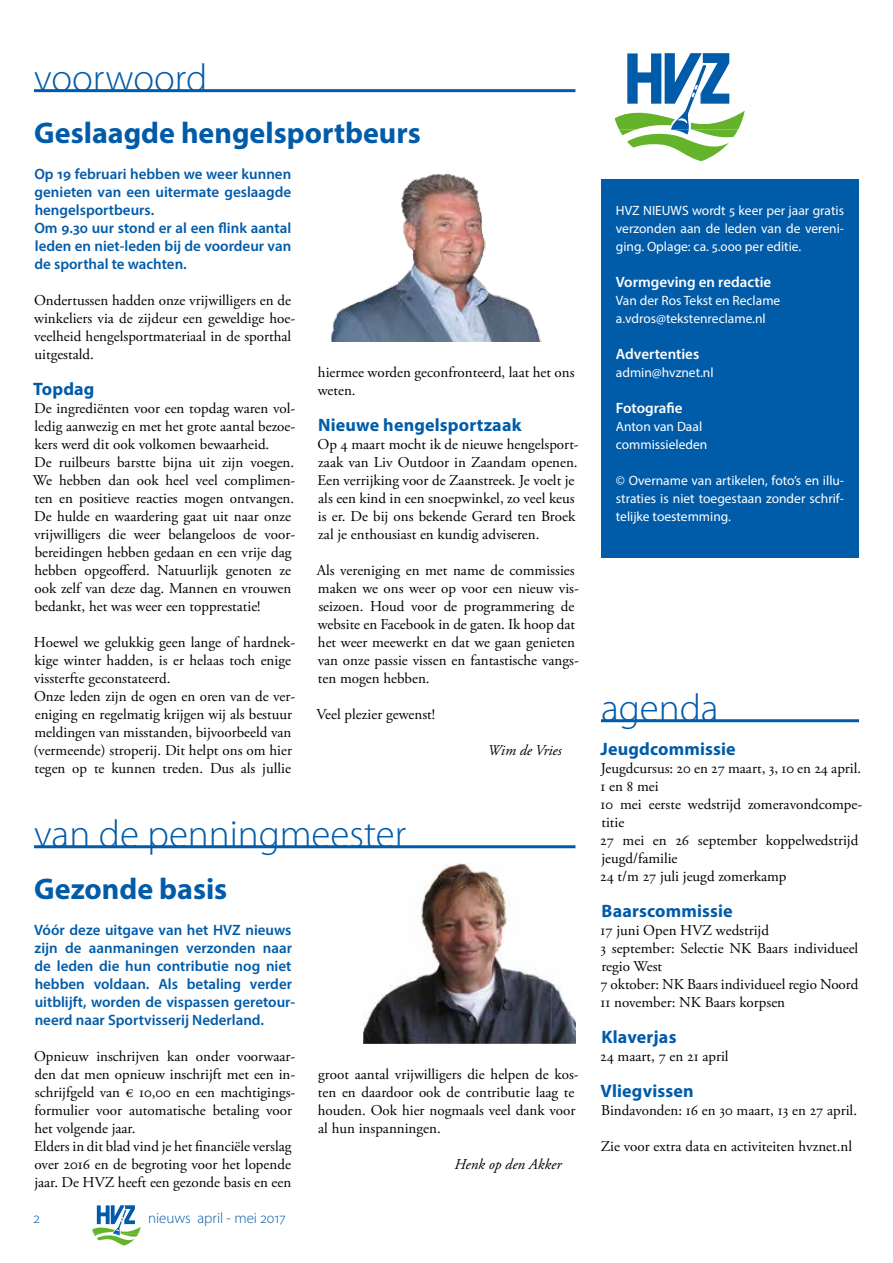
<style>
.page{position:relative;width:893px;height:1263px;background:#fff}
.page>*{position:absolute;margin:0;border:0;box-sizing:border-box;transform-origin:0 0}
.t1{font:300 39px "Myriad Pro";color:#005ba9}
.t2{font:700 30px "Myriad Pro";color:#005ba9}
.t3{font:700 18px "Myriad Pro";letter-spacing:.01em;color:#005ba9}
.t4{font:15px/18px "Adobe Garamond Pro";color:#000}
.t5{font:600 15px/18px "Myriad Pro";color:#005ba9}
.t6{font:600 15px "Myriad Pro";color:#fff}
.t7{font:italic 15px "Adobe Garamond Pro";color:#000}
.t8{font:300 15px "Myriad Pro";color:#005ba9}
.t9{font:13.5px/18px "Myriad Pro";color:#fff;text-align:justify}
</style>
<div class="page">
<img style="left:363px;top:863px;width:212px;height:180px">
<svg style="left:615px;top:53px;width:130px;height:108px"></svg>
<svg style="left:92px;top:1205px;width:49px;height:40px"></svg>
<hr style="left:34px;top:89px;width:541px;height:3px;background:#005ba9">
<div style="left:601px;top:179px;width:258px;height:378px;background:#005ba9"></div>
<hr style="left:34px;top:845px;width:541px;height:3px;background:#005ba9">
<hr style="left:601px;top:719px;width:258px;height:3px;background:#005ba9">
<img style="left:331px;top:173px;width:210px;height:168px">
<h1 class="t1" style="left:34px;top:57px;width:175px">voorwoord</h1>
<h2 class="t2" style="left:34px;top:113px;width:388px">Geslaagde hengelsportbeurs</h2>
<p class="t5" style="left:34px;top:165px;width:258px">Op 19 februari hebben we weer kunnen genieten van een uitermate geslaagde hengelsportbeurs.<br>Om 9.30 uur stond er al een flink aantal leden en niet-leden bij de voordeur van de sporthal te wachten.</p>
<p class="t4" style="left:34px;top:292px;width:263px">Ondertussen hadden onze vrijwilligers en de winkeliers via de zijdeur een geweldige hoe&shy;veelheid hengelsportmateriaal in de sporthal uitgestald.</p>
<p class="t3" style="left:33px;top:377px;width:63px">Topdag</p>
<p class="t4" style="left:33px;top:400px;width:264px">De ingrediënten voor een topdag waren vol&shy;ledig aanwezig en met het grote aantal bezoe&shy;kers werd dit ook volkomen bewaarheid.<br>De ruilbeurs barstte bijna uit zijn voegen.<br>We hebben dan ook heel veel complimen&shy;ten en positieve reacties mogen ontvangen.<br>De hulde en waardering gaat uit naar onze vrijwilligers die weer belangeloos de voor&shy;bereidingen hebben gedaan en een vrije dag hebben opgeofferd. Natuurlijk genoten ze ook zelf van deze dag. Mannen en vrouwen bedankt, het was weer een topprestatie!</p>
<p class="t4" style="left:34px;top:634px;width:263px">Hoewel we gelukkig geen lange of hardnek&shy;kige winter hadden, is er helaas toch enige vissterfte geconstateerd.<br>Onze leden zijn de ogen en oren van de ver&shy;eniging en regelmatig krijgen wij als bestuur meldingen van misstanden, bijvoorbeeld van (vermeende) stroperij. Dit helpt ons om hier tegen op te kunnen treden. Dus als jullie</p>
<p class="t4" style="left:318px;top:364px;width:258px">hiermee worden geconfronteerd, laat het ons weten.</p>
<p class="t3" style="left:318px;top:413px;width:205px">Nieuwe hengelsportzaak</p>
<p class="t4" style="left:317px;top:436px;width:263px">Op 4 maart mocht ik de nieuwe hengelsport&shy;zaak van Liv Outdoor in Zaandam openen.<br>Een verrijking voor de Zaanstreek. Je voelt je als een kind in een snoepwinkel, zo veel keus is er. De bij ons bekende Gerard ten Broek zal je enthousiast en kundig adviseren.</p>
<p class="t4" style="left:317px;top:562px;width:264px">Als vereniging en met name de commissies maken we ons weer op voor een nieuw vis&shy;seizoen. Houd voor de programmering de website en Facebook in de gaten. Ik hoop dat het weer meewerkt en dat we gaan genieten van onze passie vissen en fantastische vangs&shy;ten mogen hebben.</p>
<p class="t4" style="left:317px;top:706px;width:120px">Veel plezier gewenst!</p>
<p class="t7" style="left:488px;top:741px;width:75px">Wim de Vries</p>
<h1 class="t1" style="left:34px;top:813px;width:374px">van de penningmeester</h1>
<h2 class="t2" style="left:34px;top:869px;width:195px">Gezonde basis</h2>
<p class="t5" style="left:34px;top:921px;width:263px">Vóór deze uitgave van het HVZ nieuws zijn de aanmaningen verzonden naar de leden die hun contributie nog niet hebben voldaan. Als betaling verder uitblijft, worden de vispassen geretour&shy;neerd naar Sportvisserij Nederland.</p>
<p class="t4" style="left:34px;top:1048px;width:263px">Opnieuw inschrijven kan onder voorwaar&shy;den dat men opnieuw inschrijft met een in&shy;schrijfgeld van € 10,00 en een machtigings&shy;formulier voor automatische betaling voor het volgende jaar.<br>Elders in dit blad vind je het financiële verslag over 2016 en de begroting voor het lopende jaar. De HVZ heeft een gezonde basis en een</p>
<p class="t8" style="left:34px;top:1210px;width:8px">2</p>
<p class="t8" style="left:148px;top:1210px;width:139px">nieuws april - mei 2017</p>
<p class="t4" style="left:318px;top:1066px;width:262px">groot aantal vrijwilligers die helpen de kos&shy;ten en daardoor ook de contributie laag te houden. Ook hier nogmaals veel dank voor al hun inspanningen.</p>
<p class="t7" style="left:454px;top:1155px;width:109px">Henk op den Akker</p>
<p class="t9" style="left:616px;top:201px;width:230px">HVZ NIEUWS wordt 5 keer per jaar gratis verzonden aan de leden van de vereni&shy;ging. Oplage: ca. 5.000 per editie.</p>
<p class="t6" style="left:616px;top:273px;width:157px">Vormgeving en redactie</p>
<p class="t9" style="left:616px;top:291px;width:166px">Van der Ros Tekst en Reclame a.vdros@tekstenreclame.nl</p>
<p class="t6" style="left:616px;top:345px;width:85px">Advertenties</p>
<p class="t9" style="left:616px;top:363px;width:99px">admin@hvznet.nl</p>
<p class="t6" style="left:616px;top:399px;width:68px">Fotografie</p>
<p class="t9" style="left:616px;top:417px;width:93px">Anton van Daal commissieleden</p>
<p class="t9" style="left:616px;top:471px;width:230px">© Overname van artikelen, foto’s en illu&shy;straties is niet toegestaan zonder schrif&shy;telijke toestemming.</p>
<h1 class="t1" style="left:601px;top:687px;width:119px">agenda</h1>
<p class="t3" style="left:600px;top:737px;width:137px">Jeugdcommissie</p>
<p class="t4" style="left:600px;top:760px;width:264px">Jeugdcursus: 20 en 27 maart, 3, 10 en 24 april.<br>1 en 8 mei<br>10 mei eerste wedstrijd zomeravondcompe&shy;titie<br>27 mei en 26 september koppelwedstrijd jeugd/familie<br>24 t/m 27 juli jeugd zomerkamp</p>
<p class="t3" style="left:602px;top:899px;width:133px">Baarscommissie</p>
<p class="t4" style="left:600px;top:922px;width:259px">17 juni Open HVZ wedstrijd<br>3 september: Selectie NK Baars individueel regio West<br>7 oktober: NK Baars individueel regio Noord<br>11 november: NK Baars korpsen</p>
<p class="t3" style="left:602px;top:1025px;width:76px">Klaverjas</p>
<p class="t4" style="left:600px;top:1048px;width:130px">24 maart, 7 en 21 april</p>
<p class="t3" style="left:601px;top:1079px;width:95px">Vliegvissen</p>
<p class="t4" style="left:601px;top:1102px;width:257px">Bindavonden: 16 en 30 maart, 13 en 27 april.</p>
<p class="t4" style="left:601px;top:1138px;width:253px">Zie voor extra data en activiteiten hvznet.nl</p>
</div>
